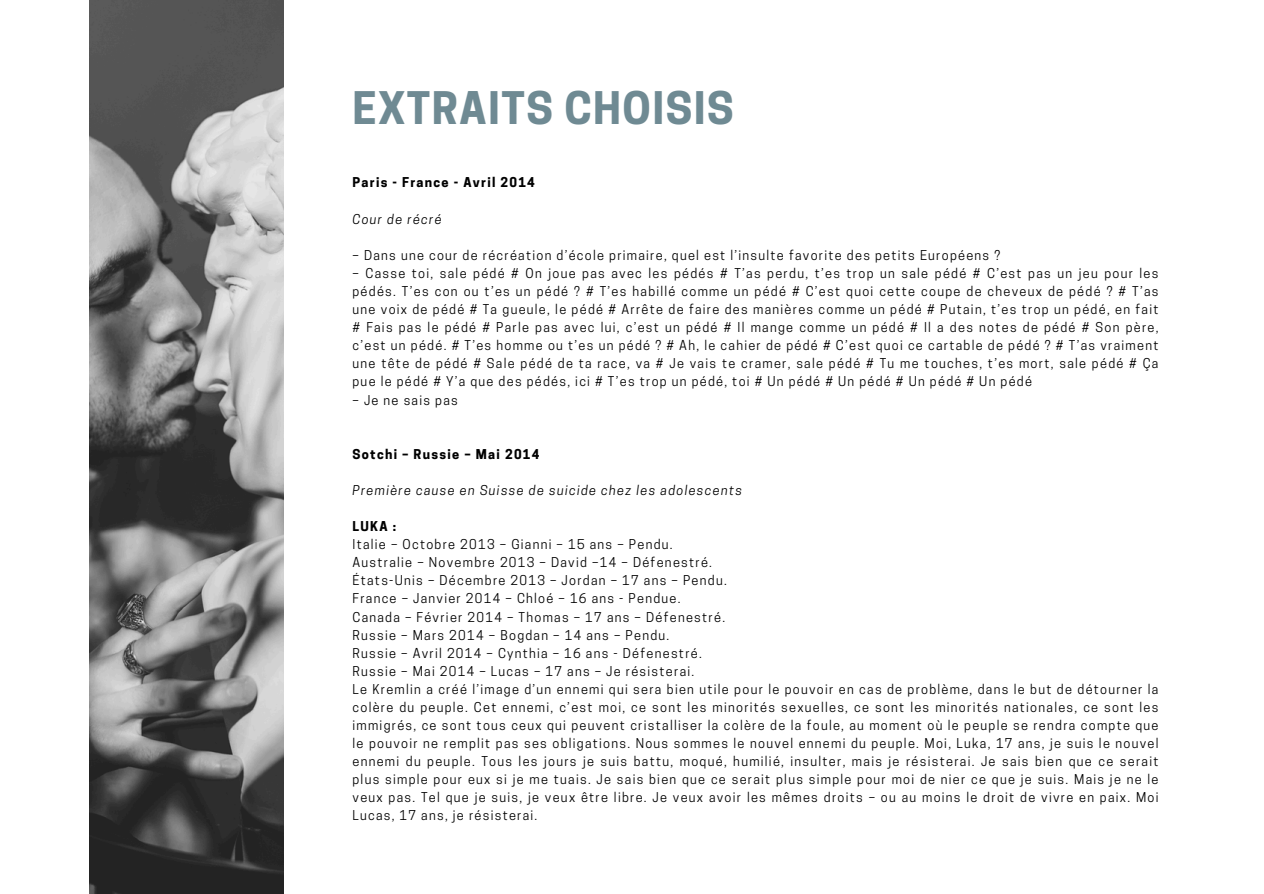
<style>
.page{position:relative;width:1264px;height:894px;background:#fff}
.page>*{position:absolute;margin:0;border:0;box-sizing:border-box;transform-origin:0 0}
.t1{font:700 42.15px "Cooper Hewitt";letter-spacing:.035em;color:#6f8a93}
.t2{font:12.75px/18px "Cooper Hewitt";letter-spacing:.1em;color:#000;text-align:justify}
.t3{font:italic 12.75px "Cooper Hewitt";letter-spacing:.1em;color:#000}
.t4{font:700 12.75px "Cooper Hewitt";letter-spacing:.1em;color:#000}
</style>
<div class="page">
<img style="left:89px;top:0;width:194px;height:893px">
<h1 class="t1" style="left:352px;top:92px;width:383px">EXTRAITS CHOISIS</h1>
<p class="t4" style="left:352px;top:178px;width:184px">Paris - France - Avril 2014</p>
<p class="t3" style="left:352px;top:214px;width:91px">Cour de récré</p>
<p class="t2" style="left:352px;top:247px;width:649px">– Dans une cour de récréation d’école primaire, quel est l’insulte favorite des petits Européens ?</p>
<p class="t2" style="left:352px;top:265px;width:807px">– Casse toi, sale pédé # On joue pas avec les pédés # T’as perdu, t’es trop un sale pédé # C’est pas un jeu pour les pédés. T’es con ou t’es un pédé ? # T’es habillé comme un pédé # C’est quoi cette coupe de cheveux de pédé ? # T’as une voix de pédé # Ta gueule, le pédé # Arrête de faire des manières comme un pédé # Putain, t’es trop un pédé, en fait # Fais pas le pédé # Parle pas avec lui, c’est un pédé # Il mange comme un pédé # Il a des notes de pédé # Son père, c’est un pédé. # T’es homme ou t’es un pédé ? # Ah, le cahier de pédé # C’est quoi ce cartable de pédé ? # T’as vraiment une tête de pédé # Sale pédé de ta race, va # Je vais te cramer, sale pédé # Tu me touches, t’es mort, sale pédé # Ça pue le pédé # Y’a que des pédés, ici # T’es trop un pédé, toi # Un pédé # Un pédé # Un pédé # Un pédé</p>
<p class="t2" style="left:352px;top:392px;width:107px">– Je ne sais pas</p>
<p class="t4" style="left:352px;top:449px;width:188px">Sotchi – Russie – Mai 2014</p>
<p class="t3" style="left:352px;top:485px;width:391px">Première cause en Suisse de suicide chez les adolescents</p>
<p class="t4" style="left:352px;top:521px;width:45px">LUKA :</p>
<p class="t2" style="left:352px;top:537px;width:321px">Italie – Octobre 2013 – Gianni – 15 ans – Pendu.</p>
<p class="t2" style="left:352px;top:555px;width:361px">Australie – Novembre 2013 – David –14 – Défenestré.</p>
<p class="t2" style="left:352px;top:573px;width:376px">États-Unis – Décembre 2013 – Jordan – 17 ans – Pendu.</p>
<p class="t2" style="left:352px;top:591px;width:329px">France – Janvier 2014 – Chloé – 16 ans - Pendue.</p>
<p class="t2" style="left:352px;top:609px;width:374px">Canada – Février 2014 – Thomas – 17 ans – Défenestré.</p>
<p class="t2" style="left:352px;top:627px;width:318px">Russie – Mars 2014 – Bogdan – 14 ans – Pendu.</p>
<p class="t2" style="left:352px;top:645px;width:351px">Russie – Avril 2014 – Cynthia – 16 ans - Défenestré.</p>
<p class="t2" style="left:352px;top:663px;width:343px">Russie – Mai 2014 – Lucas – 17 ans – Je résisterai.</p>
<p class="t2" style="left:352px;top:681px;width:807px">Le Kremlin a créé l’image d’un ennemi qui sera bien utile pour le pouvoir en cas de problème, dans le but de détourner la colère du peuple. Cet ennemi, c’est moi, ce sont les minorités sexuelles, ce sont les minorités nationales, ce sont les immigrés, ce sont tous ceux qui peuvent cristalliser la colère de la foule, au moment où le peuple se rendra compte que le pouvoir ne remplit pas ses obligations. Nous sommes le nouvel ennemi du peuple. Moi, Luka, 17 ans, je suis le nouvel ennemi du peuple. Tous les jours je suis battu, moqué, humilié, insulter, mais je résisterai. Je sais bien que ce serait plus simple pour eux si je me tuais. Je sais bien que ce serait plus simple pour moi de nier ce que je suis. Mais je ne le veux pas. Tel que je suis, je veux être libre. Je veux avoir les mêmes droits – ou au moins le droit de vivre en paix. Moi Lucas, 17 ans, je résisterai.</p>
</div>
